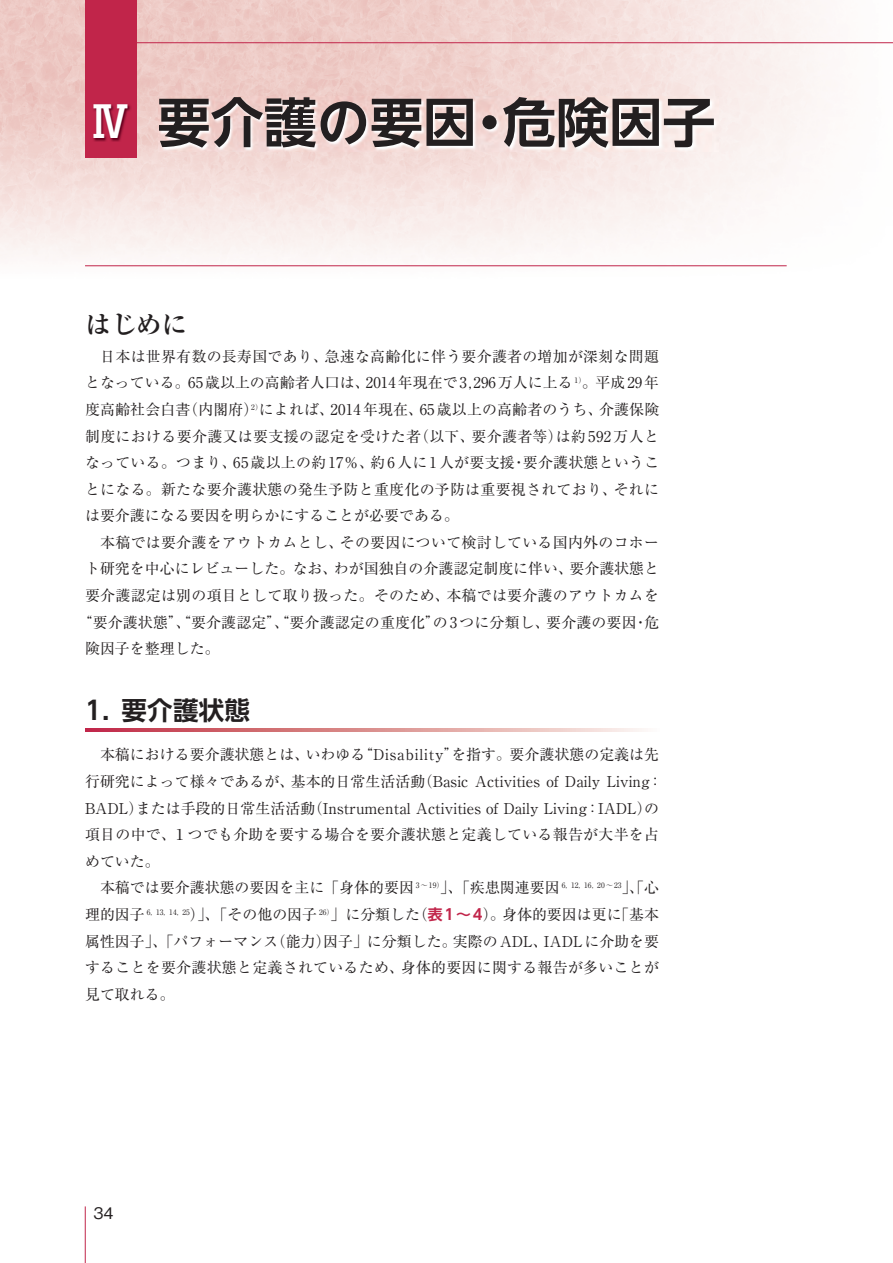
<style>
.page{position:relative;width:893px;height:1263px;background:#fff}
.page>*{position:absolute;margin:0;border:0;box-sizing:border-box;transform-origin:0 0}
.t1{font:700 53.1px "UD Shin Go NT Pro De";color:#231f20}
.t2{font:700 25.5px "UD Shin Go NT Pro De";letter-spacing:.01em;color:#231f20}
.t3{font:700 25.5px "Ryumin Pro";color:#231f20}
.t4{font:500 15.9px "Gothic BBB Pro";color:#231f20}
.t5{font:14.85px/26.5px "Ryumin Pro";letter-spacing:.015em;color:#231f20}
.s1{font-family:"UD Shin Go NT Pro";font-weight:500;font-size:42.45px;color:#fff}
.s2{font-family:"UD Shin Go NT Pro De";font-weight:700;color:#c1254a}
</style>
<div class="page">
<hr style="left:85px;top:1206px;width:1px;height:57px;background:#c1254a">
<img style="left:0;top:0;width:209px;height:267px">
<svg style="left:85px;top:728px;width:557px;height:3px;background:#db8d91"></svg>
<img style="left:159px;top:97px;width:559px;height:55px">
<hr style="left:85px;top:42px;width:808px;height:1px;background:#c1254a">
<div style="left:85px;top:0;width:51px;height:157px;background:#c1254a"></div>
<img style="left:93px;top:104px;width:38px;height:38px">
<hr style="left:85px;top:265px;width:702px;height:1px;background:#c1254a">
<h1 class="t1" style="left:89px;top:79px;width:628px"><span class="s1">Ⅳ</span> 要介護の要因・危険因子</h1>
<h2 class="t3" style="left:85px;top:304px;width:104px">はじめに</h2>
<p class="t5" style="left:85px;top:342px;width:575px">　日本は世界有数の長寿国であり、急速な高齢化に伴う要介護者の増加が深刻な問題</p>
<p class="t5" style="left:85px;top:369px;width:575px">となっている。65歳以上の高齢者人口は、2014年現在で3,296万人に上る <sup>1）</sup>。平成29年</p>
<p class="t5" style="left:85px;top:395px;width:576px">度高齢社会白書（内閣府）<sup>2）</sup>によれば、2014年現在、65歳以上の高齢者のうち、介護保険</p>
<p class="t5" style="left:85px;top:422px;width:576px">制度における要介護又は要支援の認定を受けた者（以下、要介護者等）は約592万人と</p>
<p class="t5" style="left:85px;top:448px;width:576px">なっている。つまり、65歳以上の約17％、約6人に1人が要支援・要介護状態というこ</p>
<p class="t5" style="left:85px;top:475px;width:575px">とになる。新たな要介護状態の発生予防と重度化の予防は重要視されており、それに</p>
<p class="t5" style="left:85px;top:501px;width:375px">は要介護になる要因を明らかにすることが必要である。</p>
<p class="t5" style="left:85px;top:528px;width:575px">　本稿では要介護をアウトカムとし、その要因について検討している国内外のコホー</p>
<p class="t5" style="left:85px;top:555px;width:576px">ト研究を中心にレビューした。なお、わが国独自の介護認定制度に伴い、要介護状態と</p>
<p class="t5" style="left:85px;top:581px;width:575px">要介護認定は別の項目として取り扱った。そのため、本稿では要介護のアウトカムを</p>
<p class="t5" style="left:78px;top:608px;width:583px">“要介護状態”、“要介護認定”、“要介護認定の重度化”の3つに分類し、要介護の要因・危</p>
<p class="t5" style="left:85px;top:634px;width:136px">険因子を整理した。</p>
<h2 class="t2" style="left:85px;top:689px;width:167px">1．要介護状態</h2>
<p class="t5" style="left:85px;top:741px;width:579px">　本稿における要介護状態とは、いわゆる“Disability”を指す。要介護状態の定義は先行研究によって様々であるが、基本的日常生活活動（Basic Activities of Daily Living：BADL）または手段的日常生活活動（Instrumental Activities of Daily Living：IADL）の項目の中で、１つでも介助を要する場合を要介護状態と定義している報告が大半を占めていた。<br>　本稿では要介護状態の要因を主に 「身体的要因 <sup>3～19）</sup>」、「疾患関連要因 <sup>6，12，16，20～23</sup>」、「心理的因子 <sup>6，13，14，25</sup>）」、「その他の因子 <sup>26）</sup>」に分類した（<span class="s2">表1～4</span>）。身体的要因は更に「基本属性因子」、「パフォーマンス（能力）因子」に分類した。実際のADL、IADLに介助を要することを要介護状態と定義されているため、身体的要因に関する報告が多いことが見て取れる。</p>
<p class="t4" style="left:94px;top:1200px;width:22px">34</p>
</div>
